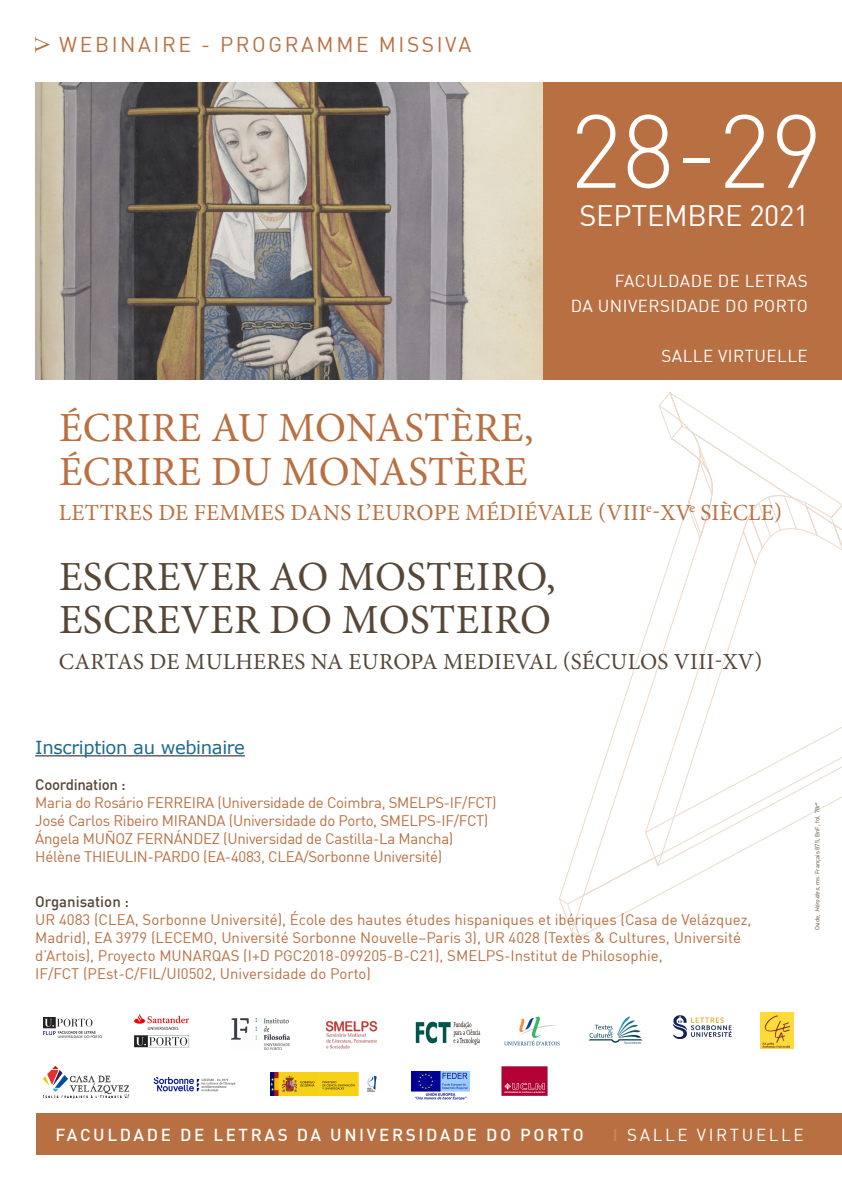
<style>
.page{position:relative;width:842px;height:1191px;background:#fff}
.page>*{position:absolute;margin:0;border:0;box-sizing:border-box;transform-origin:0 0}
.Fecha{font:300 102px "DIN";color:#fff}
.t1{font:41.4px/43.4px "Minion Pro";letter-spacing:.01em;color:#564737}
.t2{font:41.4px/43.4px "Minion Pro";letter-spacing:.01em;color:#b87042}
.Fecha-2{font:29px "DIN";letter-spacing:-.01em;color:#fff}
.t3{font:23px "Minion Pro";letter-spacing:.01em;color:#b87042}
.t4{font:23px "Minion Pro";letter-spacing:.01em;color:#564737}
.Encabezamiento{font:21px "DIN";letter-spacing:.125em;color:#b87042}
.t5{font:18px "Verdana";letter-spacing:-.02em;color:#1b6c8e}
.Fecha-3{font:17px/25px "DIN";letter-spacing:.025em;color:#fff;text-align:right}
.Fecha-4{font:500 17px "DIN";letter-spacing:.155em;color:#fff}
.Fecha-5{font:17px "DIN";letter-spacing:.155em;color:#fff}
.t6{font:15px/18px "DIN";letter-spacing:-.01em;color:#b87042}
.t7{font:500 15px "DIN";letter-spacing:-.02em;color:#564737}
.t8{font:500 15px "DIN";color:#564737}
.t9{font:6px "DIN";color:#564737}
.s1{font-style:italic}
.s2{font-weight:500;color:#c3875f}
</style>
<div class="page">
<svg style="left:571px;top:727px;width:271px;height:211px"></svg>
<svg style="left:561px;top:904px;width:207px;height:28px"></svg>
<svg style="left:559px;top:595px;width:230px;height:309px"></svg>
<svg style="left:658px;top:392px;width:184px;height:217px"></svg>
<img style="left:35px;top:82px;width:509px;height:298px">
<hr style="left:35px;top:755px;width:210px;height:1px;background:#231f20">
<div style="left:544px;top:82px;width:298px;height:298px;background:#b87042"></div>
<svg style="left:35px;top:36px;width:15px;height:17px"></svg>
<div style="left:36px;top:1113px;width:806px;height:42px;background:#b87042"></div>
<img style="left:153px;top:1076px;width:83px;height:16px">
<img style="left:44px;top:1066px;width:86px;height:32px">
<img style="left:270px;top:1072px;width:107px;height:23px">
<img style="left:134px;top:1014px;width:55px;height:34px">
<img style="left:411px;top:1072px;width:58px;height:27px">
<img style="left:44px;top:1017px;width:57px;height:20px">
<img style="left:231px;top:1018px;width:58px;height:31px">
<img style="left:325px;top:1021px;width:53px;height:28px">
<img style="left:504px;top:1016px;width:56px;height:30px">
<img style="left:588px;top:1016px;width:55px;height:28px">
<img style="left:673px;top:1015px;width:58px;height:23px">
<img style="left:761px;top:1012px;width:32px;height:36px">
<img style="left:415px;top:1021px;width:66px;height:25px">
<img style="left:501px;top:1066px;width:47px;height:30px">
<p class="Encabezamiento" style="left:59px;top:31px;width:414px">WEBINAIRE - PROGRAMME MISSIVA</p>
<p class="Fecha" style="left:570px;top:88px;width:255px">28-29</p>
<p class="Fecha-2" style="left:579px;top:197px;width:231px">SEPTEMBRE 2021</p>
<p class="Fecha-3" style="left:571px;top:268px;width:238px">FACULDADE DE LETRAS<br>DA UNIVERSIDADE DO PORTO</p>
<p class="Fecha-3" style="left:661px;top:343px;width:148px">SALLE VIRTUELLE</p>
<p class="t2" style="left:59px;top:406px;width:476px">ÉCRIRE AU MONASTÈRE,<br>ÉCRIRE DU MONASTÈRE</p>
<p class="t3" style="left:59px;top:497px;width:725px">LETTRES DE FEMMES DANS L’EUROPE MÉDIÉVALE (VIII<sup>e</sup>-XV<sup>e</sup> SIÈCLE)</p>
<p class="t1" style="left:59px;top:555px;width:498px">ESCREVER AO MOSTEIRO,<br>ESCREVER DO MOSTEIRO</p>
<p class="t4" style="left:59px;top:646px;width:705px">CARTAS DE MULHERES NA EUROPA MEDIEVAL (SÉCULOS VIII-XV)</p>
<p class="t5" style="left:35px;top:735px;width:211px">Inscription au webinaire</p>
<p class="t7" style="left:35px;top:775px;width:92px">Coordination :</p>
<p class="t6" style="left:35px;top:793px;width:463px">Maria do Rosário FERREIRA (Universidade de Coimbra, SMELPS-IF/FCT)</p>
<p class="t6" style="left:35px;top:811px;width:455px">José Carlos Ribeiro MIRANDA (Universidade do Porto, SMELPS-IF/FCT)</p>
<p class="t6" style="left:35px;top:829px;width:420px">Ángela MUÑOZ FERNÁNDEZ (Universidad de Castilla-La Mancha)</p>
<p class="t6" style="left:35px;top:847px;width:408px">Hélène THIEULIN-PARDO (EA-4083, CLEA/Sorbonne Université)</p>
<p class="t8" style="left:35px;top:892px;width:95px">Organisation :</p>
<p class="t6" style="left:35px;top:910px;width:718px">UR 4083 (CLEA, Sorbonne Université), École des hautes études hispaniques et ibériques (Casa de Velázquez, Madrid), EA 3979 (LECEMO, Université Sorbonne Nouvelle–Paris 3), UR 4028 (Textes &amp; Cultures, Université d’Artois), Proyecto MUNARQAS (I+D PGC2018-099205-B-C21), SMELPS-Institut de Philosophie,<br>IF/FCT (PEst-C/FIL/UI0502, Universidade do Porto)</p>
<p class="t9" style="left:813px;top:930px;width:130px;rotate:-90deg">Ovide, <span class="s1">Héroïdes</span>, ms. Français 875, BnF, fol. 78r°</p>
<p class="Fecha-4" style="left:55px;top:1124px;width:530px">FACULDADE DE LETRAS DA UNIVERSIDADE DO PORTO</p>
<p class="Fecha-5" style="left:613px;top:1124px;width:192px"><span class="s2">I</span> SALLE VIRTUELLE</p>
</div>
